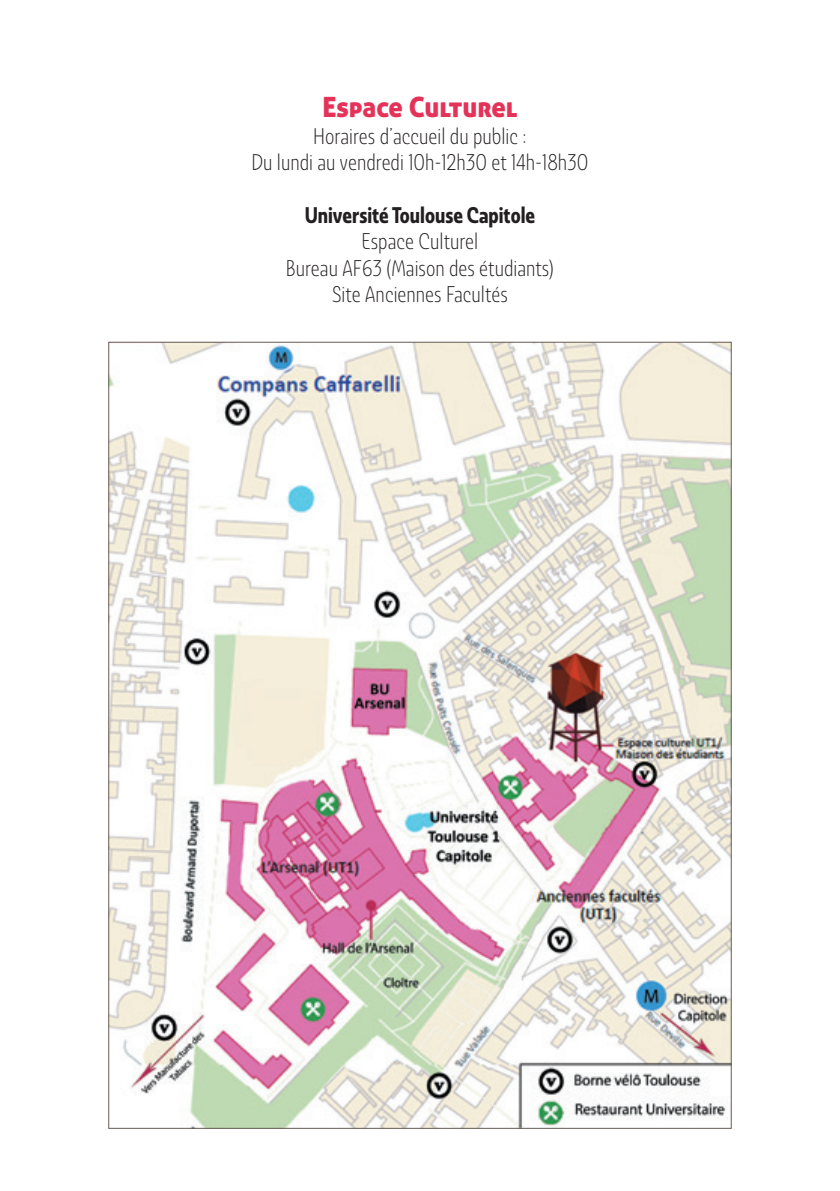
<style>
.page{position:relative;width:840px;height:1191px;background:#fff}
.page>*{position:absolute;margin:0;border:0;box-sizing:border-box;transform-origin:0 0}
.t1{font:28px "Aller Display";color:#e43259;scale:.95 1}
.t2{font:300 22px/26.4px "Ashemore Cond";color:#231f20;text-align:center;scale:.95 1}
.t3{font:700 22px "Ashemore Cond";color:#231f20;scale:.95 1}
</style>
<div class="page">
<img style="left:110px;top:344px;width:619px;height:782px">
<p class="t1" style="left:322px;top:89px;width:207px">Espace Culturel</p>
<p class="t2" style="left:251px;top:122px;width:356px">Horaires d’accueil du public :<br>Du lundi au vendredi 10h-12h30 et 14h-18h30</p>
<p class="t3" style="left:304px;top:201px;width:244px">Université Toulouse Capitole</p>
<p class="t2" style="left:286px;top:228px;width:283px">Espace Culturel<br>Bureau AF63 (Maison des étudiants)<br>Site Anciennes Facultés</p>
</div>
